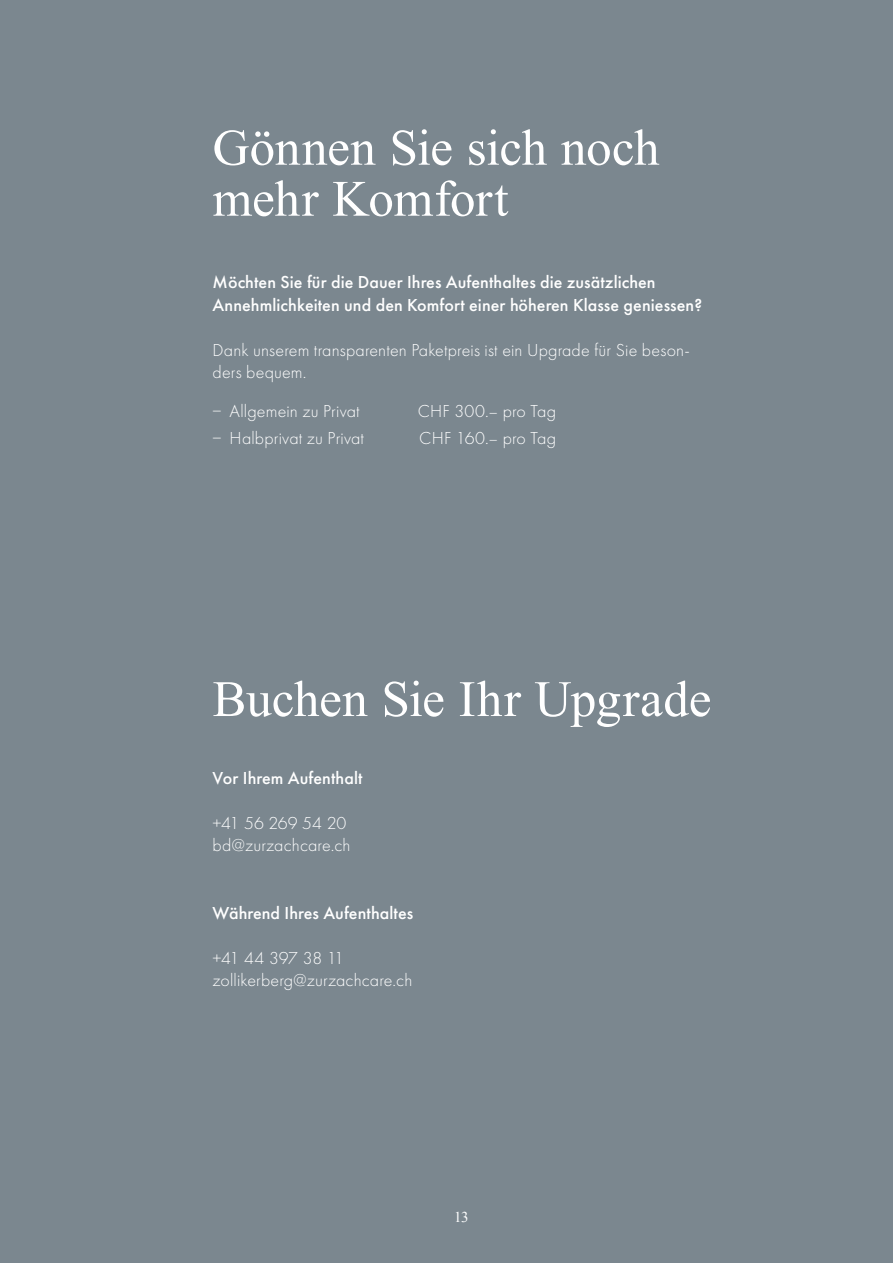
<style>
.page{position:relative;width:893px;height:1263px;background:#7b878f}
.page>*{position:absolute;margin:0;border:0;box-sizing:border-box;transform-origin:0 0}
.t1{font:51px/51px "Times New Roman";letter-spacing:-.005em;color:#fff}
.t2{font:300 18px/22.5px "Futura PT";letter-spacing:.01em;color:#fff}
.t3{font:500 18px/22.5px "Futura PT";letter-spacing:.005em;color:#fff}
.t4{font:15px "Times New Roman";color:#fff}
</style>
<div class="page">
<h1 class="t1" style="left:213px;top:121px;width:448px">Gönnen Sie sich noch mehr Komfort</h1>
<p class="t3" style="left:213px;top:271px;width:491px">Möchten Sie für die Dauer Ihres Aufenthaltes die zusätzlichen<br>Annehmlichkeiten und den Komfort einer höheren Klasse geniessen?</p>
<p class="t2" style="left:213px;top:339px;width:479px">Dank unserem transparenten Paketpreis ist ein Upgrade für Sie beson&shy;ders bequem.</p>
<p class="t2" style="left:213px;top:400px;width:149px">− Allgemein zu Privat</p>
<p class="t2" style="left:418px;top:400px;width:140px">CHF 300.– pro Tag</p>
<p class="t2" style="left:213px;top:427px;width:153px">− Halbprivat zu Privat</p>
<p class="t2" style="left:419px;top:427px;width:138px">CHF 160.– pro Tag</p>
<h1 class="t1" style="left:213px;top:673px;width:500px">Buchen Sie Ihr Upgrade</h1>
<p class="t3" style="left:213px;top:766px;width:151px">Vor Ihrem Aufenthalt</p>
<p class="t2" style="left:213px;top:811px;width:139px">+41 56 269 54 20 bd@zurzachcare.ch</p>
<p class="t3" style="left:213px;top:901px;width:202px">Während Ihres Aufenthaltes</p>
<p class="t2" style="left:213px;top:946px;width:201px">+41 44 397 38 11 zollikerberg@zurzachcare.ch</p>
<p class="t4" style="left:454px;top:1207px;width:16px">13</p>
</div>
